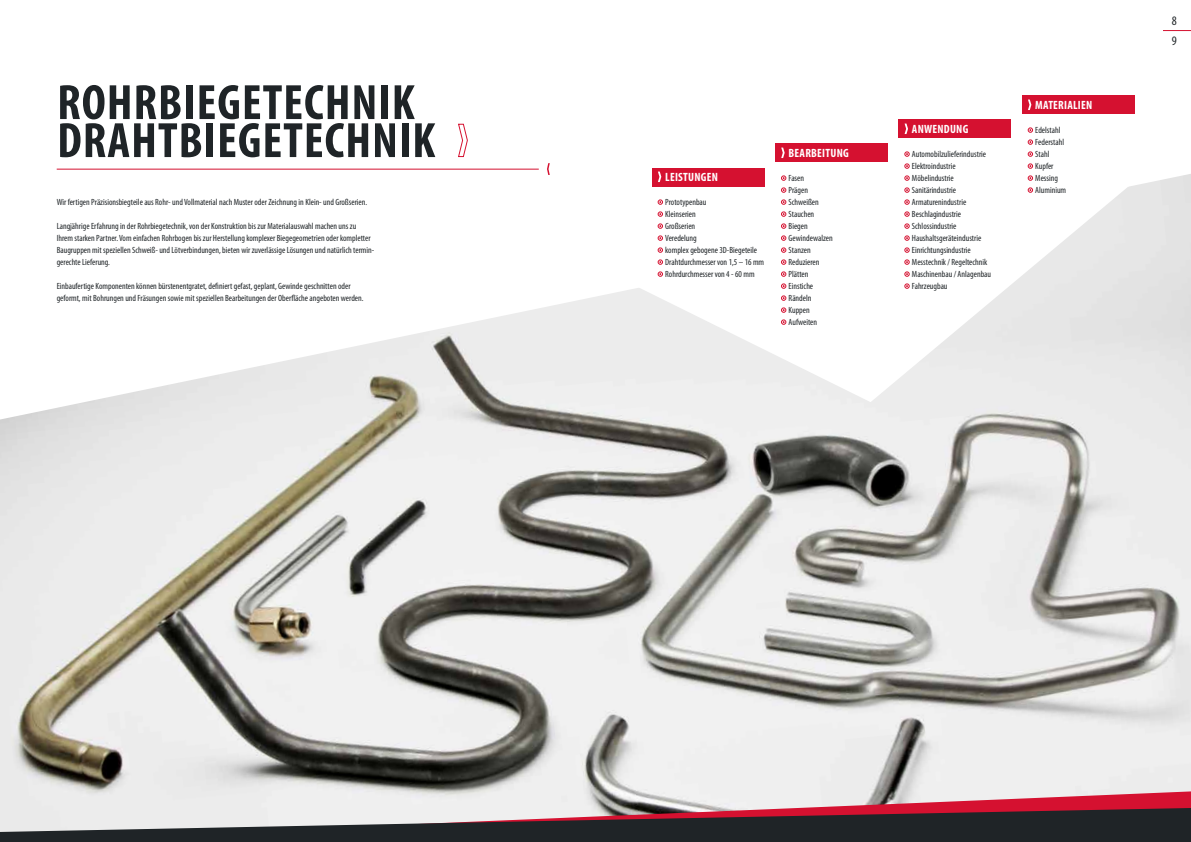
<style>
.page{position:relative;width:1191px;height:842px;background:#fff}
.page>*{position:absolute;margin:0;border:0;box-sizing:border-box;transform-origin:0 0}
.t1{font:700 condensed 50px/38px "Myriad Pro";letter-spacing:.02em;color:#1f2427}
.t2{font:condensed 13px/20px "Myriad Pro";color:#1f2427}
.t3{font:700 condensed 12px "Myriad Pro";letter-spacing:.02em;color:#fff}
.t4{font:condensed 9px/12px "Myriad Pro";color:#1f2427}
</style>
<div class="page">
<img style="left:0;top:330px;width:1191px;height:461px">
<svg style="left:434px;top:31px;width:757px;height:371px"></svg>
<div style="left:652px;top:168px;width:112px;height:18px;background:#d51130"></div>
<svg style="left:658px;top:172px;width:3px;height:10px"></svg>
<svg style="left:658px;top:200px;width:5px;height:5px"></svg>
<svg style="left:658px;top:212px;width:5px;height:5px"></svg>
<svg style="left:658px;top:224px;width:5px;height:5px"></svg>
<svg style="left:658px;top:236px;width:5px;height:5px"></svg>
<svg style="left:658px;top:248px;width:5px;height:5px"></svg>
<svg style="left:658px;top:260px;width:5px;height:5px"></svg>
<svg style="left:658px;top:272px;width:5px;height:5px"></svg>
<div style="left:775px;top:144px;width:112px;height:18px;background:#d51130"></div>
<svg style="left:781px;top:148px;width:3px;height:10px"></svg>
<div style="left:1022px;top:95px;width:112px;height:19px;background:#d51130"></div>
<svg style="left:1028px;top:100px;width:3px;height:10px"></svg>
<svg style="left:781px;top:176px;width:5px;height:5px"></svg>
<svg style="left:781px;top:188px;width:5px;height:5px"></svg>
<svg style="left:781px;top:200px;width:5px;height:5px"></svg>
<svg style="left:781px;top:212px;width:5px;height:5px"></svg>
<svg style="left:781px;top:224px;width:5px;height:5px"></svg>
<svg style="left:781px;top:236px;width:5px;height:5px"></svg>
<svg style="left:781px;top:248px;width:5px;height:5px"></svg>
<svg style="left:781px;top:260px;width:5px;height:5px"></svg>
<svg style="left:781px;top:272px;width:5px;height:5px"></svg>
<svg style="left:781px;top:284px;width:5px;height:5px"></svg>
<svg style="left:781px;top:296px;width:5px;height:5px"></svg>
<svg style="left:781px;top:308px;width:5px;height:5px"></svg>
<svg style="left:781px;top:320px;width:5px;height:5px"></svg>
<svg style="left:1028px;top:128px;width:4px;height:5px"></svg>
<svg style="left:1028px;top:140px;width:4px;height:5px"></svg>
<svg style="left:1028px;top:152px;width:4px;height:5px"></svg>
<svg style="left:1028px;top:164px;width:4px;height:5px"></svg>
<svg style="left:1028px;top:176px;width:4px;height:5px"></svg>
<svg style="left:1028px;top:188px;width:4px;height:5px"></svg>
<div style="left:899px;top:119px;width:112px;height:19px;background:#d51130"></div>
<svg style="left:904px;top:124px;width:4px;height:10px"></svg>
<svg style="left:904px;top:152px;width:5px;height:5px"></svg>
<svg style="left:904px;top:164px;width:5px;height:5px"></svg>
<svg style="left:904px;top:176px;width:5px;height:5px"></svg>
<svg style="left:904px;top:188px;width:5px;height:5px"></svg>
<svg style="left:904px;top:200px;width:5px;height:5px"></svg>
<svg style="left:904px;top:212px;width:5px;height:5px"></svg>
<svg style="left:904px;top:224px;width:5px;height:5px"></svg>
<svg style="left:904px;top:236px;width:5px;height:5px"></svg>
<svg style="left:904px;top:248px;width:5px;height:5px"></svg>
<svg style="left:904px;top:260px;width:5px;height:5px"></svg>
<svg style="left:904px;top:272px;width:5px;height:5px"></svg>
<svg style="left:904px;top:284px;width:5px;height:5px"></svg>
<svg style="left:0;top:791px;width:1191px;height:17px;fill:#ececec"></svg>
<svg style="left:0;top:808px;width:1191px;height:34px;fill:#1f2427"></svg>
<hr style="left:57px;top:169px;width:482px;height:1px;background:#d51130">
<svg style="left:1163px;top:30px;width:28px;height:1px"></svg>
<svg style="left:457px;top:123px;width:11px;height:35px"></svg>
<svg style="left:547px;top:163px;width:3px;height:12px"></svg>
<h1 class="t1" style="left:57px;top:82px;width:379px">ROHRBIEGETECHNIK<br>DRAHTBIEGETECHNIK</h1>
<p class="t4" style="left:57px;top:196px;width:312px">Wir fertigen Präzisionsbiegteile aus Rohr- und Vollmaterial nach Muster oder Zeichnung in Klein- und Großserien.</p>
<p class="t4" style="left:57px;top:220px;width:319px">Langjährige Erfahrung in der Rohrbiegetechnik, von der Konstruktion bis zur Materialauswahl machen uns zu Ihrem starken Partner. Vom einfachen Rohrbogen bis zur Herstellung komplexer Biegegeometrien oder kompletter Baugruppen mit speziellen Schweiß- und Lötverbindungen, bieten wir zuverlässige Lösungen und natürlich termin&shy;gerechte Lieferung.</p>
<p class="t4" style="left:57px;top:280px;width:308px">Einbaufertige Komponenten können bürstenentgratet, definiert gefast, geplant, Gewinde geschnitten oder geformt, mit Bohrungen und Fräsungen sowie mit speziellen Bearbeitungen der Oberfläche angeboten werden.</p>
<h3 class="t3" style="left:665px;top:170px;width:54px">LEISTUNGEN</h3>
<p class="t4" style="left:665px;top:196px;width:100px">Prototypenbau<br>Kleinserien<br>Großserien<br>Veredelung<br>komplex gebogene 3D-Biegeteile<br>Drahtdurchmesser von 1,5 – 16 mm<br>Rohrdurchmesser von 4 - 60 mm</p>
<h3 class="t3" style="left:788px;top:146px;width:62px">BEARBEITUNG</h3>
<p class="t4" style="left:788px;top:172px;width:46px">Fasen<br>Prägen<br>Schweißen<br>Stauchen<br>Biegen<br>Gewindewalzen<br>Stanzen<br>Reduzieren<br>Plätten<br>Einstiche<br>Rändeln<br>Kuppen<br>Aufweiten</p>
<h3 class="t3" style="left:912px;top:122px;width:58px">ANWENDUNG</h3>
<p class="t4" style="left:912px;top:148px;width:81px">Automobilzulieferindustrie<br>Elektroindustrie<br>Möbelindustrie<br>Sanitärindustrie<br>Armaturenindustrie<br>Beschlagindustrie<br>Schlossindustrie<br>Haushaltsgeräteindustrie<br>Einrichtungsindustrie<br>Messtechnik / Regeltechnik<br>Maschinenbau / Anlagenbau<br>Fahrzeugbau</p>
<h3 class="t3" style="left:1035px;top:98px;width:58px">MATERIALIEN</h3>
<p class="t4" style="left:1035px;top:124px;width:32px">Edelstahl<br>Federstahl<br>Stahl<br>Kupfer<br>Messing<br>Aluminium</p>
<h2 class="t2" style="left:1171px;top:10px;width:7px">8<br>9</h2>
</div>
